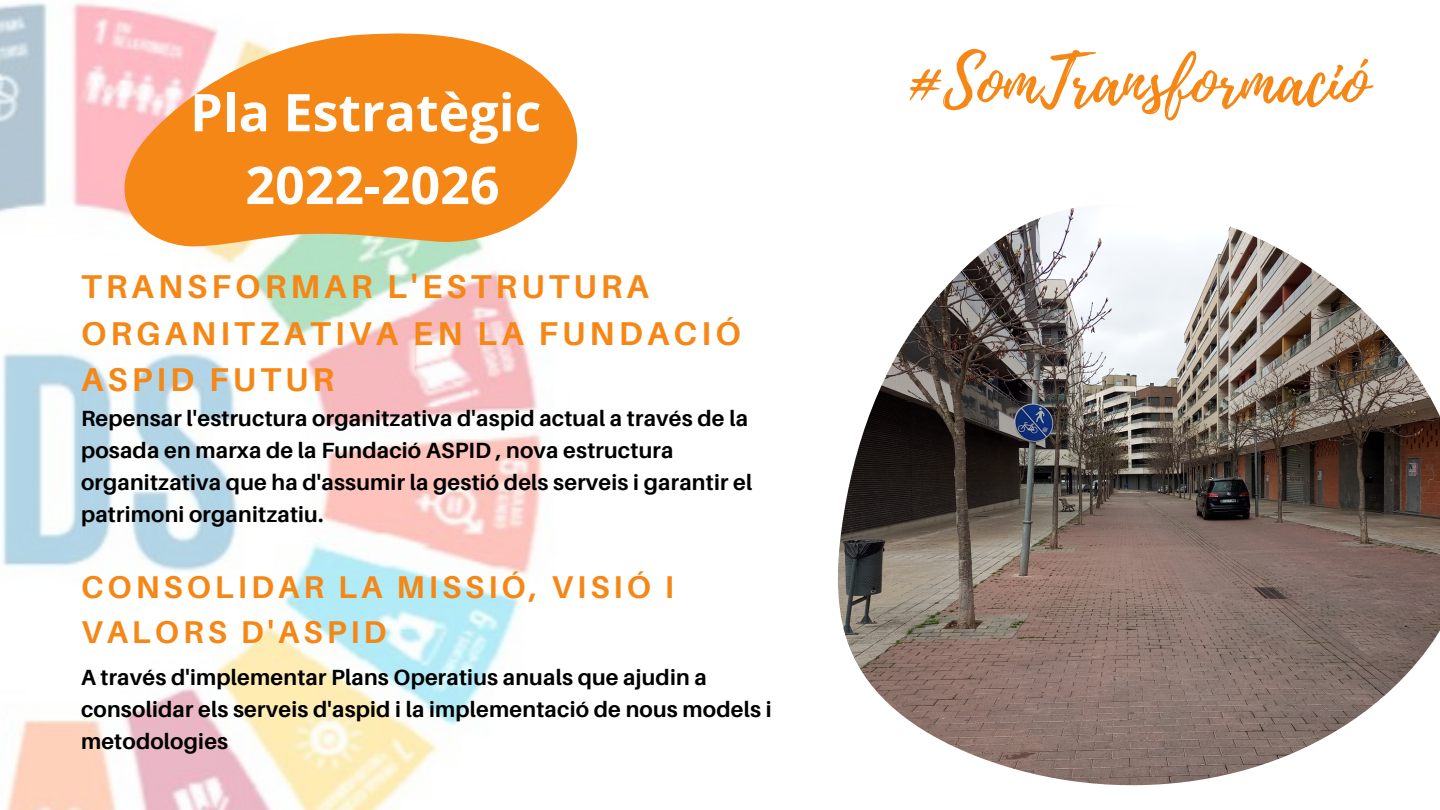
<style>
.page{position:relative;width:1440px;height:810px;background:#fff}
.page>*{position:absolute;margin:0;border:0;box-sizing:border-box;transform-origin:0 0}
.t1{font:68.1px "Playlist Script";color:#f58716}
.t2{font:700 52px "Open Sans";color:#fdfefd}
.t3{font:700 33px/46.5px "Aileron";letter-spacing:.125em;color:#f58716}
.t4{font:700 31.5px/44.2px "Aileron";letter-spacing:.125em;color:#f58716}
.t5{font:700 22px/32.2px "Aileron";letter-spacing:.01em;color:#000}
.t6{font:700 22px/32.2px "Aileron";letter-spacing:.01em;color:#000001}
</style>
<div class="page">
<img style="left:0;top:2px;width:542px;height:808px">
<img style="left:838px;top:206px;width:602px;height:579px">
<svg style="left:113px;top:31px;width:465px;height:218px;background:#f59e4a"></svg>
<p class="t2" style="left:190px;top:76px;width:353px">Pla Estratègic</p>
<p class="t2" style="left:245px;top:149px;width:256px">2022-2026</p>
<p class="t3" style="left:81px;top:263px;width:661px">TRANSFORMAR L'ESTRUTURA<br>ORGANITZATIVA EN LA FUNDACIÓ<br>ASPID FUTUR</p>
<p class="t5" style="left:81px;top:401px;width:673px">Repensar l'estructura organitzativa d'aspid actual a través de la posada en marxa de la Fundació ASPID , nova estructura organitzativa que ha d'assumir la gestió dels serveis i garantir el patrimoni organitzatiu.</p>
<p class="t4" style="left:81px;top:565px;width:595px">CONSOLIDAR LA MISSIÓ, VISIÓ I<br>VALORS D'ASPID</p>
<p class="t6" style="left:81px;top:661px;width:692px">A través d'implementar Plans Operatius anuals que ajudin a consolidar els serveis d'aspid i la implementació de nous models i metodologies</p>
<p class="t1" style="left:907px;top:33px;width:463px">#SomTransformació</p>
</div>
